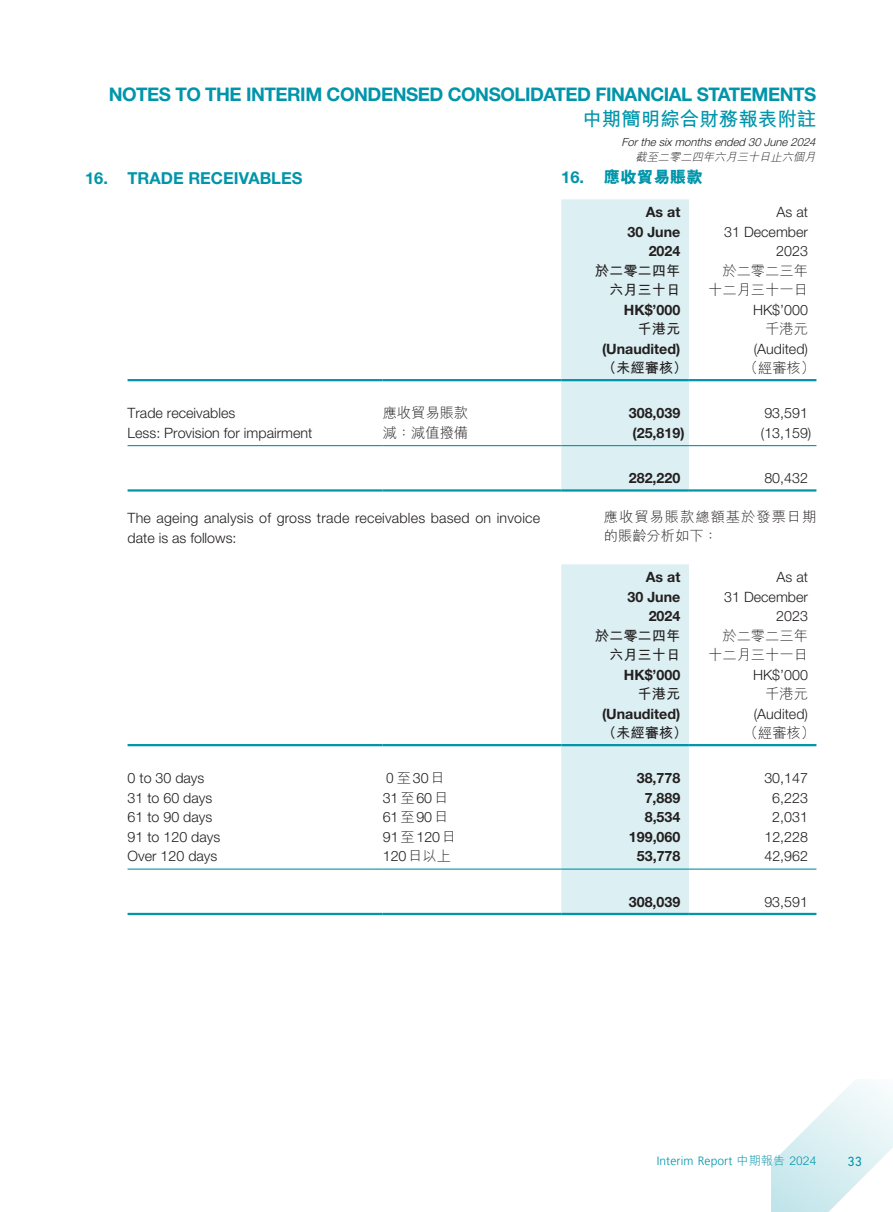
<style>
.page{position:relative;width:893px;height:1212px;background:#fff}
.page>*{position:absolute;margin:0;border:0;box-sizing:border-box;transform-origin:0 0}
.t1{font:700 19.5px "M Hei HK";color:#0095aa}
.t2{font:700 18.75px "Helvetica Neue LT Pro";letter-spacing:-.025em;color:#0095aa}
.t3{font:700 16.5px "Helvetica Neue LT Pro";color:#0095aa}
.t4{font:800 16.5px "M Hei HK";color:#0095aa}
.t5{font:300 14.25px/19.5px "Helvetica Neue LT Pro";color:#231f20;text-align:right}
.t6{font:700 14.25px/19.5px "Helvetica Neue LT Pro";color:#231f20;text-align:right}
.t7{font:300 14.25px/19.5px "M Hei HK";color:#231f20;text-align:right}
.t8{font:700 14.25px/19.5px "M Hei HK";color:#231f20;text-align:right}
.t9{font:300 14.25px/19.5px "M Hei HK";letter-spacing:.07em;color:#231f20}
.t10{font:13.5px "DIN Next LT Pro";color:#0095aa}
.t11{font:300 12px "Frutiger LT Pro";letter-spacing:.01em;color:#0095aa}
.t12{font:italic 300 11.25px "Helvetica Neue LT Pro";color:#231f20}
.t13{font:italic 300 11.25px "M Hei HK";color:#231f20}
.s1{font-family:"Helvetica Neue LT Pro";font-weight:700}
.s2{font-family:"Helvetica Neue LT Pro"}
.s3{font-family:"M Hei HK"}
</style>
<div class="page">
<svg style="left:771px;top:1080px;width:122px;height:132px"></svg>
<div style="left:561px;top:199px;width:128px;height:290px;background:#dceff2"></div>
<hr style="left:128px;top:379px;width:255px;height:2px;background:#0095aa">
<hr style="left:383px;top:379px;width:178px;height:2px;background:#0095aa">
<hr style="left:561px;top:379px;width:128px;height:2px;background:#0095aa">
<hr style="left:689px;top:379px;width:127px;height:2px;background:#0095aa">
<hr style="left:128px;top:445px;width:255px;height:1px;background:#0095aa">
<hr style="left:383px;top:445px;width:178px;height:1px;background:#0095aa">
<hr style="left:561px;top:445px;width:128px;height:1px;background:#0095aa">
<hr style="left:689px;top:445px;width:127px;height:1px;background:#0095aa">
<hr style="left:128px;top:489px;width:255px;height:3px;background:#0095aa">
<hr style="left:383px;top:489px;width:178px;height:3px;background:#0095aa">
<hr style="left:561px;top:489px;width:128px;height:3px;background:#0095aa">
<hr style="left:689px;top:489px;width:127px;height:3px;background:#0095aa">
<div style="left:561px;top:564px;width:128px;height:349px;background:#dceff2"></div>
<hr style="left:128px;top:744px;width:255px;height:2px;background:#0095aa">
<hr style="left:383px;top:744px;width:178px;height:2px;background:#0095aa">
<hr style="left:561px;top:744px;width:128px;height:2px;background:#0095aa">
<hr style="left:689px;top:744px;width:127px;height:2px;background:#0095aa">
<hr style="left:128px;top:868px;width:255px;height:2px;background:#0095aa">
<hr style="left:383px;top:868px;width:178px;height:2px;background:#0095aa">
<hr style="left:561px;top:868px;width:128px;height:2px;background:#0095aa">
<hr style="left:689px;top:868px;width:127px;height:2px;background:#0095aa">
<hr style="left:128px;top:913px;width:255px;height:2px;background:#0095aa">
<hr style="left:383px;top:913px;width:178px;height:2px;background:#0095aa">
<hr style="left:561px;top:913px;width:128px;height:2px;background:#0095aa">
<hr style="left:689px;top:913px;width:127px;height:2px;background:#0095aa">
<h2 class="t2" style="left:109px;top:83px;width:709px">NOTES TO THE INTERIM CONDENSED CONSOLIDATED FINANCIAL STATEMENTS</h2>
<h1 class="t1" style="left:582px;top:104px;width:235px">中期簡明綜合財務報表附註</h1>
<p class="t12" style="left:621px;top:135px;width:199px">Forthe sixmonthsended 30 June 2024</p>
<p class="t13" style="left:635px;top:149px;width:185px">截至二零二四年六月三十日止六個月</p>
<p class="t3" style="left:85px;top:168px;width:219px">16. TRADE RECEIVABLES</p>
<p class="t4" style="left:561px;top:169px;width:143px"><span class="s1">16.</span> 應收貿易賬款</p>
<p class="t6" style="left:628px;top:202px;width:54px">As at<br>30 June<br>2024</p>
<p class="t5" style="left:724px;top:202px;width:85px">As at<br>31 December<br>2023</p>
<p class="t8" style="left:595px;top:260px;width:87px">於二零二四年六月三十日</p>
<p class="t7" style="left:708px;top:260px;width:101px">於二零二三年十二月三十一日</p>
<p class="t6" style="left:624px;top:299px;width:58px">HK$’000</p>
<p class="t5" style="left:753px;top:299px;width:56px">HK$’000</p>
<p class="t8" style="left:638px;top:318px;width:44px">千港元</p>
<p class="t7" style="left:765px;top:319px;width:44px">千港元</p>
<p class="t6" style="left:602px;top:338px;width:80px">(Unaudited)</p>
<p class="t5" style="left:754px;top:338px;width:56px">(Audited)</p>
<p class="t8" style="left:602px;top:357px;width:87px">（未經審核）</p>
<p class="t7" style="left:744px;top:358px;width:73px">（經審核）</p>
<p class="t5" style="left:128px;top:403px;width:109px">Trade receivables</p>
<p class="t7" style="left:383px;top:403px;width:87px">應收貿易賬款</p>
<p class="t6" style="left:629px;top:403px;width:53px">308,039</p>
<p class="t5" style="left:764px;top:403px;width:45px">93,591</p>
<p class="t5" style="left:128px;top:423px;width:186px">Less: Provision for impairment</p>
<p class="t7" style="left:383px;top:422px;width:87px">減：減值撥備</p>
<p class="t6" style="left:633px;top:423px;width:54px">(25,819)</p>
<p class="t5" style="left:761px;top:423px;width:52px">(13,159)</p>
<p class="t6" style="left:629px;top:468px;width:53px">282,220</p>
<p class="t5" style="left:764px;top:468px;width:45px">80,432</p>
<p class="t5" style="left:128px;top:508px;width:414px;text-align:left">The ageing analysis of gross trade receivables based on invoice date is as follows:</p>
<p class="t6" style="left:628px;top:567px;width:54px">As at<br>30 June<br>2024</p>
<p class="t5" style="left:724px;top:567px;width:85px">As at<br>31 December<br>2023</p>
<p class="t8" style="left:595px;top:624px;width:87px">於二零二四年六月三十日</p>
<p class="t7" style="left:708px;top:625px;width:101px">於二零二三年十二月三十一日</p>
<p class="t6" style="left:624px;top:664px;width:58px">HK$’000</p>
<p class="t5" style="left:753px;top:664px;width:56px">HK$’000</p>
<p class="t8" style="left:638px;top:683px;width:44px">千港元</p>
<p class="t7" style="left:765px;top:683px;width:44px">千港元</p>
<p class="t6" style="left:602px;top:703px;width:80px">(Unaudited)</p>
<p class="t5" style="left:754px;top:703px;width:56px">(Audited)</p>
<p class="t8" style="left:602px;top:722px;width:87px">（未經審核）</p>
<p class="t7" style="left:744px;top:722px;width:73px">（經審核）</p>
<p class="t5" style="left:128px;top:768px;width:78px">0 to 30 days</p>
<p class="t7" style="left:383px;top:768px;width:64px">０至<span class="s2">30</span>日</p>
<p class="t6" style="left:637px;top:768px;width:45px">38,778</p>
<p class="t5" style="left:764px;top:768px;width:45px">30,147</p>
<p class="t5" style="left:128px;top:788px;width:86px">31 to 60 days</p>
<p class="t5" style="left:383px;top:788px;width:67px">31<span class="s3">至</span>60<span class="s3">日</span></p>
<p class="t6" style="left:645px;top:788px;width:37px">7,889</p>
<p class="t5" style="left:772px;top:788px;width:37px">6,223</p>
<p class="t5" style="left:128px;top:807px;width:86px">61 to 90 days</p>
<p class="t5" style="left:383px;top:807px;width:67px">61<span class="s3">至</span>90<span class="s3">日</span></p>
<p class="t6" style="left:645px;top:807px;width:37px">8,534</p>
<p class="t5" style="left:772px;top:807px;width:37px">2,031</p>
<p class="t5" style="left:128px;top:827px;width:94px">91 to 120 days</p>
<p class="t5" style="left:383px;top:827px;width:75px">91<span class="s3">至</span>120<span class="s3">日</span></p>
<p class="t6" style="left:629px;top:827px;width:53px">199,060</p>
<p class="t5" style="left:764px;top:827px;width:45px">12,228</p>
<p class="t5" style="left:128px;top:846px;width:91px">Over 120 days</p>
<p class="t5" style="left:383px;top:846px;width:70px">120<span class="s3">日以上</span></p>
<p class="t6" style="left:637px;top:846px;width:45px">53,778</p>
<p class="t5" style="left:764px;top:846px;width:45px">42,962</p>
<p class="t6" style="left:629px;top:892px;width:53px">308,039</p>
<p class="t5" style="left:764px;top:892px;width:45px">93,591</p>
<p class="t9" style="left:604px;top:506px;width:214px">應收貿易賬款總額基於發票日期的賬齡分析如下：</p>
<p class="t11" style="left:657px;top:1154px;width:161px">Interim Report <span class="s3">中期報告 2024</span></p>
<p class="t10" style="left:847px;top:1153px;width:16px">33</p>
</div>
